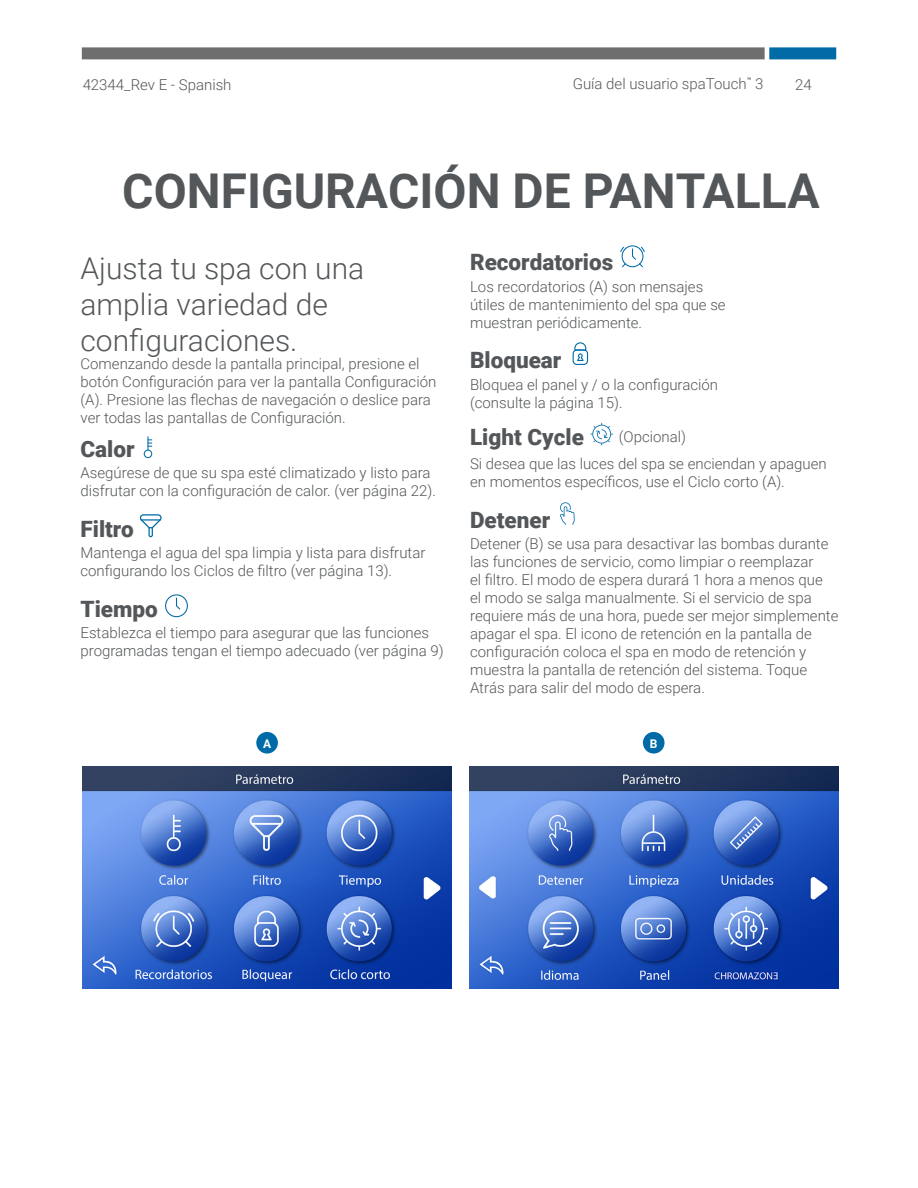
<style>
.page{position:relative;width:918px;height:1188px;background:#fff}
.page>*{position:absolute;margin:0;border:0;box-sizing:border-box;transform-origin:0 0}
.t1{font:700 48px "Roboto";color:#54575a}
.t2{font:300 30px/36px "Roboto";color:#54575a}
.t3{font:900 22.5px "Roboto";color:#54575a}
.t4{font:300 15px/18px "Roboto";color:#54575a}
.t5{font:700 12px "Roboto";color:#fff}
</style>
<div class="page">
<svg style="left:144px;top:436px;width:8px;height:22px"></svg>
<svg style="left:140px;top:514px;width:22px;height:23px"></svg>
<hr style="left:141px;top:519px;width:20px;height:2px;background:#006ba7">
<svg style="left:165px;top:594px;width:23px;height:23px"></svg>
<svg style="left:620px;top:245px;width:24px;height:22px"></svg>
<svg style="left:573px;top:342px;width:15px;height:23px"></svg>
<svg style="left:590px;top:423px;width:23px;height:22px"></svg>
<svg style="left:560px;top:502px;width:15px;height:23px"></svg>
<div style="left:769px;top:47px;width:67px;height:12px;background:#006ba7"></div>
<div style="left:82px;top:47px;width:683px;height:12px;background:#6e6e6e"></div>
<img style="left:83px;top:766px;width:369px;height:222px">
<img style="left:469px;top:766px;width:370px;height:222px">
<div style="left:256px;top:732px;width:22px;height:22px;background:#006ba7;border-radius:50%"></div>
<div style="left:643px;top:732px;width:22px;height:22px;background:#006ba7;border-radius:50%"></div>
<p class="t4" style="left:573px;top:75px;width:192px">Guía del usuario spaTouch<sup>™</sup> 3</p>
<p class="t4" style="left:83px;top:75px;width:150px">42344_Rev E - Spanish</p>
<p class="t4" style="left:795px;top:75px;width:18px">24</p>
<p class="t1" style="left:122px;top:157px;width:699px">CONFIGURACIÓN DE PANTALLA</p>
<p class="t2" style="left:81px;top:250px;width:285px">Ajusta tu spa con una amplia variedad de configuraciones.</p>
<p class="t4" style="left:81px;top:354px;width:357px">Comenzando desde la pantalla principal, presione el botón Configuración para ver la pantalla Configuración (A). Presione las flechas de navegación o deslice para ver todas las pantallas de Configuración.</p>
<p class="t3" style="left:81px;top:433px;width:56px">Calor</p>
<p class="t4" style="left:81px;top:464px;width:357px">Asegúrese de que su spa esté climatizado y listo para disfrutar con la configuración de calor. (ver página 22).</p>
<p class="t3" style="left:81px;top:513px;width:55px">Filtro</p>
<p class="t4" style="left:81px;top:543px;width:346px">Mantenga el agua del spa limpia y lista para disfrutar configurando los Ciclos de filtro (ver página 13).</p>
<p class="t3" style="left:81px;top:593px;width:79px">Tiempo</p>
<p class="t4" style="left:81px;top:623px;width:365px">Establezca el tiempo para asegurar que las funciones programadas tengan el tiempo adecuado (ver página 9)</p>
<p class="t3" style="left:470px;top:246px;width:145px">Recordatorios</p>
<p class="t4" style="left:470px;top:277px;width:257px">Los recordatorios (A) son mensajes útiles de mantenimiento del spa que se muestran periódicamente.</p>
<p class="t3" style="left:470px;top:344px;width:93px">Bloquear</p>
<p class="t4" style="left:470px;top:375px;width:250px">Bloquea el panel y / o la configuración (consulte la página 15).</p>
<p class="t3" style="left:470px;top:421px;width:115px">Light Cycle</p>
<p class="t4" style="left:619px;top:427px;width:69px">(Opcional)</p>
<p class="t4" style="left:470px;top:455px;width:358px">Si desea que las luces del spa se enciendan y apaguen en momentos específicos, use el Ciclo corto (A).</p>
<p class="t3" style="left:470px;top:504px;width:82px">Detener</p>
<p class="t4" style="left:470px;top:534px;width:370px">Detener (B) se usa para desactivar las bombas durante las funciones de servicio, como limpiar o reemplazar<br>el filtro. El modo de espera durará 1 hora a menos que<br>el modo se salga manualmente. Si el servicio de spa requiere más de una hora, puede ser mejor simplemente apagar el spa. El icono de retención en la pantalla de configuración coloca el spa en modo de retención y muestra la pantalla de retención del sistema. Toque Atrás para salir del modo de espera.</p>
<p class="t5" style="left:263px;top:735px;width:10px">A</p>
<p class="t5" style="left:650px;top:735px;width:9px">B</p>
</div>
